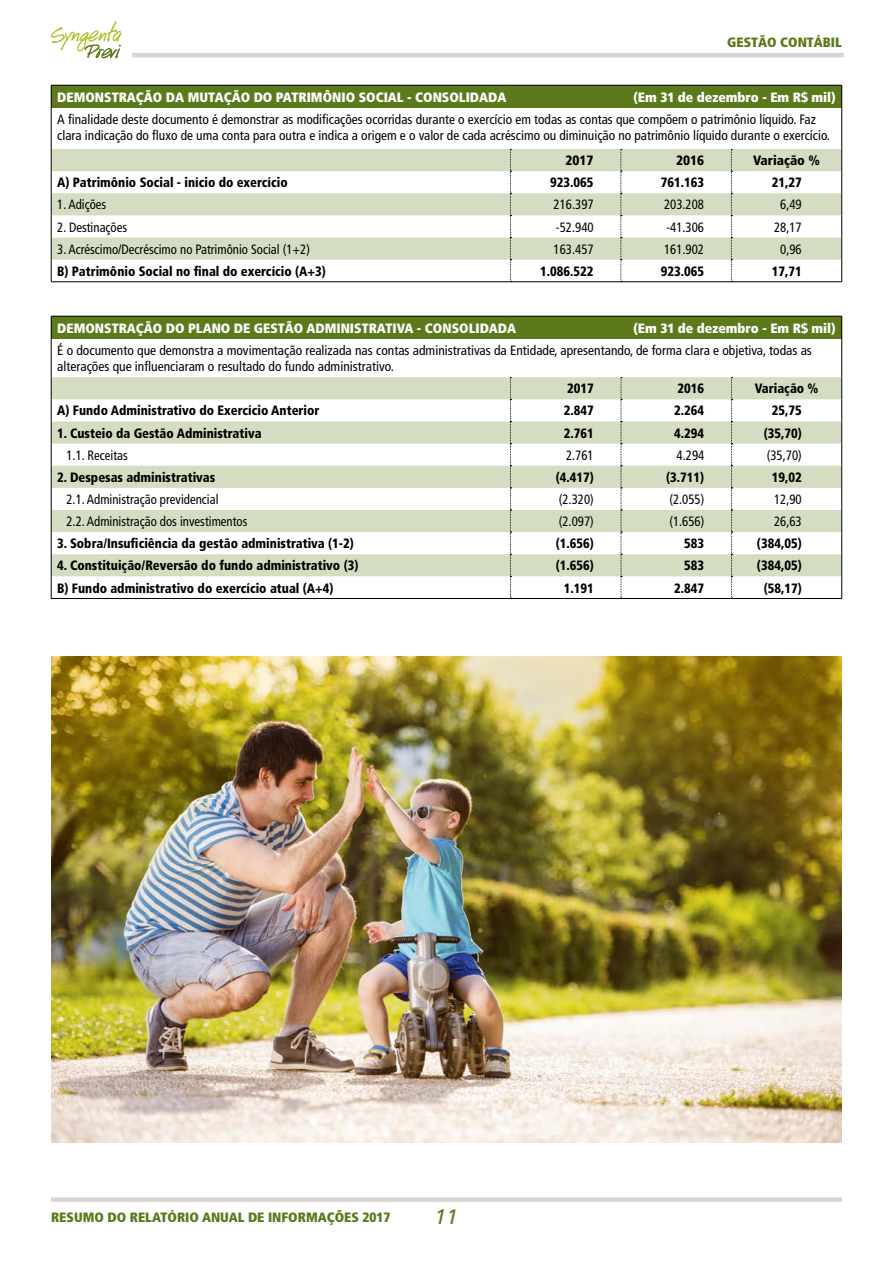
<style>
.page{position:relative;width:893px;height:1263px;background:#fff}
.page>*{position:absolute;margin:0;border:0;box-sizing:border-box;transform-origin:0 0}
.t1{font:italic 21px "Frutiger";color:#5c7a1c}
.t2{font:900 condensed 13.5px "Frutiger";color:#000;scale:.95 1}
.t3{font:condensed 13.5px/16.2px "Frutiger";color:#000}
.t4{font:condensed 13.5px "Frutiger";color:#000;scale:.95 1}
.t5{font:900 condensed 13.5px "Frutiger";color:#fff}
.t6{font:900 condensed 13.5px "Frutiger";color:#5c7a1c}
.t7{font:900 condensed 13.5px "Frutiger";color:#000}
</style>
<div class="page">
<div style="left:51px;top:1197px;width:791px;height:5px;background:#d9d5d2"></div>
<hr style="left:132px;top:53px;width:712px;height:4px;background:#d9d5d2">
<svg style="left:51px;top:21px;width:70px;height:37px"></svg>
<div style="left:51px;top:316px;width:791px;height:23px;background:#5c7a1c"></div>
<svg style="left:52px;top:377px;width:789px;height:199px;fill:#d4ddc2"></svg>
<hr style="left:51px;top:316px;width:459px;height:1px;background:#000">
<svg style="left:51px;top:316px;width:1px;height:23px"></svg>
<hr style="left:510px;top:316px;width:111px;height:1px;background:#000">
<hr style="left:621px;top:316px;width:111px;height:1px;background:#000">
<hr style="left:732px;top:316px;width:110px;height:1px;background:#000">
<hr style="left:51px;top:339px;width:1px;height:38px;background:#000">
<svg style="left:51px;top:377px;width:1px;height:221px"></svg>
<svg style="left:841px;top:316px;width:1px;height:23px"></svg>
<hr style="left:841px;top:339px;width:1px;height:38px;background:#000">
<svg style="left:841px;top:377px;width:1px;height:221px"></svg>
<hr style="left:51px;top:598px;width:459px;height:1px;background:#000">
<hr style="left:510px;top:598px;width:111px;height:1px;background:#000">
<hr style="left:621px;top:598px;width:111px;height:1px;background:#000">
<hr style="left:732px;top:598px;width:110px;height:1px;background:#000">
<svg style="left:510px;top:377px;width:1px;height:221px"></svg>
<svg style="left:621px;top:377px;width:1px;height:221px"></svg>
<svg style="left:731px;top:377px;width:2px;height:221px"></svg>
<div style="left:51px;top:85px;width:791px;height:23px;background:#5c7a1c"></div>
<svg style="left:52px;top:149px;width:789px;height:111px;fill:#d4ddc2"></svg>
<hr style="left:51px;top:85px;width:459px;height:1px;background:#000">
<svg style="left:51px;top:85px;width:1px;height:23px"></svg>
<hr style="left:510px;top:85px;width:111px;height:1px;background:#000">
<hr style="left:621px;top:85px;width:110px;height:1px;background:#000">
<hr style="left:731px;top:85px;width:111px;height:1px;background:#000">
<hr style="left:51px;top:108px;width:1px;height:41px;background:#000">
<svg style="left:51px;top:149px;width:1px;height:133px"></svg>
<svg style="left:841px;top:85px;width:1px;height:23px"></svg>
<hr style="left:841px;top:108px;width:1px;height:41px;background:#000">
<svg style="left:841px;top:149px;width:1px;height:133px"></svg>
<hr style="left:51px;top:282px;width:459px;height:1px;background:#000">
<hr style="left:510px;top:282px;width:111px;height:1px;background:#000">
<hr style="left:621px;top:282px;width:110px;height:1px;background:#000">
<hr style="left:731px;top:282px;width:111px;height:1px;background:#000">
<svg style="left:510px;top:149px;width:1px;height:133px"></svg>
<svg style="left:620px;top:149px;width:2px;height:133px"></svg>
<svg style="left:731px;top:149px;width:1px;height:133px"></svg>
<img style="left:51px;top:656px;width:791px;height:486px">
<p class="t6" style="left:727px;top:34px;width:116px">Gestão Contábil</p>
<p class="t5" style="left:57px;top:89px;width:451px">DEMONSTRAÇÃO DA MUTAÇÃO DO PATRIMÔNIO SOCIAL - CONSOLIDADA</p>
<p class="t5" style="left:633px;top:89px;width:204px">(Em 31 de dezembro - Em R$ mil)</p>
<p class="t3" style="left:57px;top:111px;width:774px">A finalidade deste documento é demonstrar as modificações ocorridas durante o exercício em todas as contas que compõem o patrimônio líquido. Faz clara indicação do fluxo de uma conta para outra e indica a origem e o valor de cada acréscimo ou diminuição no patrimônio líquido durante o exercício.</p>
<p class="t7" style="left:566px;top:152px;width:30px">2017</p>
<p class="t7" style="left:676px;top:152px;width:30px">2016</p>
<p class="t7" style="left:753px;top:152px;width:69px">Variação %</p>
<p class="t2" style="left:57px;top:174px;width:244px">A) Patrimônio Social - início do exercício</p>
<p class="t2" style="left:550px;top:174px;width:47px">923.065</p>
<p class="t2" style="left:661px;top:174px;width:47px">761.163</p>
<p class="t2" style="left:772px;top:174px;width:33px">21,27</p>
<p class="t4" style="left:57px;top:197px;width:53px">1. Adições</p>
<p class="t4" style="left:554px;top:197px;width:44px">216.397</p>
<p class="t4" style="left:664px;top:197px;width:44px">203.208</p>
<p class="t4" style="left:780px;top:197px;width:24px">6,49</p>
<p class="t4" style="left:57px;top:219px;width:75px">2. Destinações</p>
<p class="t4" style="left:556px;top:219px;width:41px">-52.940</p>
<p class="t4" style="left:666px;top:219px;width:41px">-41.306</p>
<p class="t4" style="left:774px;top:219px;width:31px">28,17</p>
<p class="t4" style="left:57px;top:241px;width:267px">3. Acréscimo/Decréscimo no Patrimônio Social (1+2)</p>
<p class="t4" style="left:554px;top:241px;width:44px">163.457</p>
<p class="t4" style="left:664px;top:241px;width:44px">161.902</p>
<p class="t4" style="left:780px;top:241px;width:24px">0,96</p>
<p class="t2" style="left:57px;top:263px;width:284px">B) Patrimônio Social no final do exercício (A+3)</p>
<p class="t2" style="left:540px;top:263px;width:58px">1.086.522</p>
<p class="t2" style="left:661px;top:263px;width:47px">923.065</p>
<p class="t2" style="left:772px;top:263px;width:33px">17,71</p>
<p class="t5" style="left:57px;top:320px;width:460px">DEMONSTRAÇÃO DO PLANO DE GESTÃO ADMINISTRATIVA - CONSOLIDADA</p>
<p class="t5" style="left:633px;top:320px;width:204px">(Em 31 de dezembro - Em R$ mil)</p>
<p class="t3" style="left:57px;top:342px;width:756px">É o documento que demonstra a movimentação realizada nas contas administrativas da Entidade, apresentando, de forma clara e objetiva, todas as alterações que influenciaram o resultado do fundo administrativo.</p>
<p class="t2" style="left:567px;top:380px;width:30px">2017</p>
<p class="t2" style="left:678px;top:380px;width:30px">2016</p>
<p class="t2" style="left:755px;top:380px;width:69px">Variação %</p>
<p class="t2" style="left:57px;top:403px;width:278px">A) Fundo Administrativo do Exercício Anterior</p>
<p class="t2" style="left:564px;top:403px;width:33px">2.847</p>
<p class="t2" style="left:674px;top:403px;width:33px">2.264</p>
<p class="t2" style="left:772px;top:403px;width:33px">25,75</p>
<p class="t2" style="left:57px;top:425px;width:217px">1. Custeio da Gestão Administrativa</p>
<p class="t2" style="left:564px;top:425px;width:33px">2.761</p>
<p class="t2" style="left:674px;top:425px;width:33px">4.294</p>
<p class="t2" style="left:764px;top:425px;width:42px">(35,70)</p>
<p class="t4" style="left:66px;top:447px;width:66px">1.1. Receitas</p>
<p class="t4" style="left:566px;top:447px;width:31px">2.761</p>
<p class="t4" style="left:677px;top:447px;width:31px">4.294</p>
<p class="t4" style="left:767px;top:447px;width:38px">(35,70)</p>
<p class="t2" style="left:57px;top:469px;width:168px">2. Despesas administrativas</p>
<p class="t2" style="left:556px;top:469px;width:42px">(4.417)</p>
<p class="t2" style="left:666px;top:469px;width:42px">(3.711)</p>
<p class="t2" style="left:772px;top:469px;width:33px">19,02</p>
<p class="t4" style="left:66px;top:491px;width:162px">2.1. Administração previdencial</p>
<p class="t4" style="left:559px;top:491px;width:38px">(2.320)</p>
<p class="t4" style="left:669px;top:491px;width:38px">(2.055)</p>
<p class="t4" style="left:774px;top:491px;width:31px">12,90</p>
<p class="t4" style="left:66px;top:514px;width:192px">2.2. Administração dos investimentos</p>
<p class="t4" style="left:559px;top:514px;width:38px">(2.097)</p>
<p class="t4" style="left:669px;top:514px;width:38px">(1.656)</p>
<p class="t4" style="left:774px;top:514px;width:31px">26,63</p>
<p class="t2" style="left:57px;top:535px;width:314px">3. Sobra/Insuficiência da gestão administrativa (1-2)</p>
<p class="t2" style="left:556px;top:535px;width:42px">(1.656)</p>
<p class="t2" style="left:684px;top:535px;width:23px">583</p>
<p class="t2" style="left:757px;top:535px;width:49px">(384,05)</p>
<p class="t2" style="left:57px;top:558px;width:319px">4. Constituição/Reversão do fundo administrativo (3)</p>
<p class="t2" style="left:556px;top:558px;width:42px">(1.656)</p>
<p class="t2" style="left:684px;top:558px;width:23px">583</p>
<p class="t2" style="left:757px;top:558px;width:49px">(384,05)</p>
<p class="t2" style="left:57px;top:580px;width:292px">B) Fundo administrativo do exercício atual (A+4)</p>
<p class="t2" style="left:564px;top:580px;width:33px">1.191</p>
<p class="t2" style="left:674px;top:580px;width:33px">2.847</p>
<p class="t2" style="left:764px;top:580px;width:42px">(58,17)</p>
<p class="t6" style="left:51px;top:1209px;width:341px">RESUMO DO RELATÓRIO ANUAL DE IN FORMAÇÕES 2017</p>
<h1 class="t1" style="left:435px;top:1205px;width:25px">11</h1>
</div>
